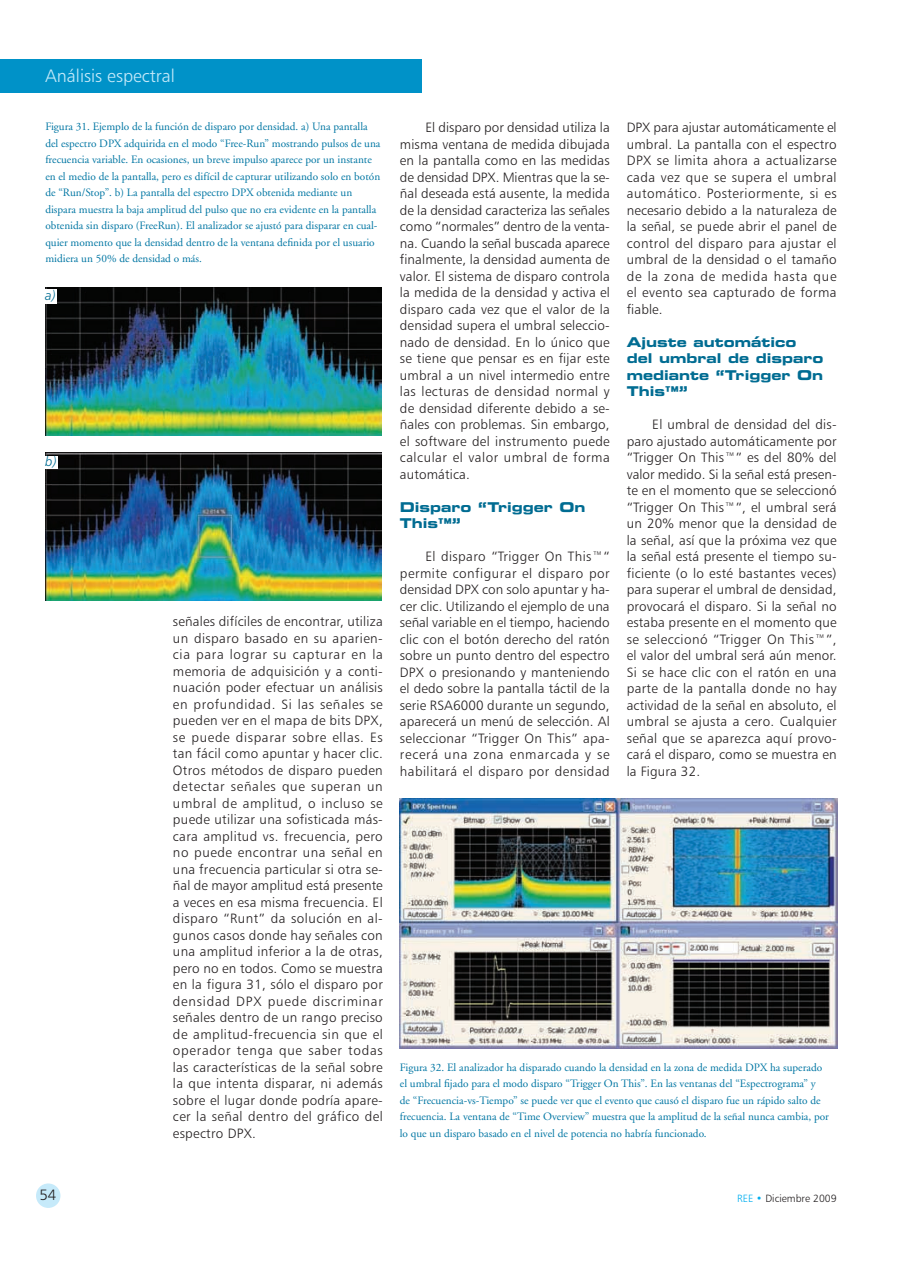
<style>
.page{position:relative;width:899px;height:1265px;background:#fff}
.page>*{position:absolute;margin:0;border:0;box-sizing:border-box;transform-origin:0 0}
.t1{font:18px "Humanist 777 BT Light B";color:#c6eafa}
.t2{font:15px "Humanist 777 BT Light B";color:#231f20}
.t3{font:13.5px/16.5px "Humanist 777 BT Light B";letter-spacing:.03em;color:#231f20;text-align:justify}
.t4{font:13.5px/16.5px "Eurostile Bold Extended Two";color:#006c92}
.t5{font:13.5px "Humanist 777 BT Light Italic B";color:#006c92}
.t6{font:11.25px/16.5px "Adobe Garamond";color:#0076a3}
.t7{font:10.5px "Humanist 777 BT Light B";color:#231f20}
.s1{color:#00aeef}
</style>
<div class="page">
<div style="left:36px;top:1183px;width:24px;height:25px;background:#c6eafa;border-radius:50%"></div>
<div style="left:0;top:60px;width:422px;height:33px;background:#0092c8"></div>
<img style="left:45px;top:452px;width:336px;height:148px">
<img style="left:45px;top:287px;width:336px;height:149px">
<img style="left:400px;top:798px;width:437px;height:250px">
<div style="left:45px;top:289px;width:12px;height:14px;background:#fff"></div>
<div style="left:45px;top:456px;width:13px;height:12px;background:#fff"></div>
<h1 class="t1" style="left:45px;top:68px;width:131px">Análisis espectral</h1>
<p class="t6" style="left:45px;top:119px;width:336px">Figura 31. Ejemplo de la función de disparo por densidad. a) Una pantalla del espectro DPX adquirida en el modo “Free-Run” mostrando pulsos de una frecuencia variable. En ocasiones, un breve impulso aparece por un instante en el medio de la pantalla, pero es difícil de capturar utilizando solo en botón de “Run/Stop”. b) La pantalla del espectro DPX obtenida mediante un dispara muestra la baja amplitud del pulso que no era evidente en la pantalla obtenida sin disparo (FreeRun). El analizador se ajustó para disparar en cual&shy;quier momento que la densidad dentro de la ventana definida por el usuario midiera un 50% de densidad o más.</p>
<p class="t5" style="left:45px;top:290px;width:12px">a)</p>
<p class="t5" style="left:45px;top:456px;width:13px">b)</p>
<p class="t3" style="left:173px;top:614px;width:211px">señales difíciles de encontrar, utiliza un disparo basado en su aparien&shy;cia para lograr su capturar en la memoria de adquisición y a conti&shy;nuación poder efectuar un análisis en profundidad. Si las señales se pueden ver en el mapa de bits DPX, se puede disparar sobre ellas. Es tan fácil como apuntar y hacer clic.<br>Otros métodos de disparo pueden detectar señales que superan un umbral de amplitud, o incluso se puede utilizar una sofisticada más&shy;cara amplitud vs. frecuencia, pero no puede encontrar una señal en una frecuencia particular si otra se&shy;ñal de mayor amplitud está presente a veces en esa misma frecuencia. El disparo “Runt” da solución en al&shy;gunos casos donde hay señales con una amplitud inferior a la de otras, pero no en todos. Como se muestra en la figura 31, sólo el disparo por densidad DPX puede discriminar señales dentro de un rango preciso de amplitud-frecuencia sin que el operador tenga que saber todas las características de la señal sobre la que intenta disparar, ni además sobre el lugar donde podría apare&shy;cer la señal dentro del gráfico del espectro DPX.</p>
<p class="t3" style="left:400px;top:120px;width:211px;text-indent:26px">El disparo por densidad utiliza la misma ventana de medida dibujada en la pantalla como en las medidas de densidad DPX. Mientras que la se&shy;ñal deseada está ausente, la medida de la densidad caracteriza las señales como “normales” dentro de la venta&shy;na. Cuando la señal buscada aparece finalmente, la densidad aumenta de valor. El sistema de disparo controla la medida de la densidad y activa el disparo cada vez que el valor de la densidad supera el umbral seleccio&shy;nado de densidad. En lo único que se tiene que pensar es en fijar este umbral a un nivel intermedio entre las lecturas de densidad normal y de densidad diferente debido a se&shy;ñales con problemas. Sin embargo, el software del instrumento puede calcular el valor umbral de forma automática.</p>
<p class="t4" style="left:400px;top:500px;width:187px">Disparo “Trigger On<br>This™”</p>
<p class="t3" style="left:400px;top:549px;width:211px;text-indent:26px">El disparo “Trigger On This™“ permite configurar el disparo por densidad DPX con solo apuntar y ha&shy;cer clic. Utilizando el ejemplo de una señal variable en el tiempo, haciendo clic con el botón derecho del ratón sobre un punto dentro del espectro DPX o presionando y manteniendo el dedo sobre la pantalla táctil de la serie RSA6000 durante un segundo, aparecerá un menú de selección. Al seleccionar “Trigger On This” apa&shy;recerá una zona enmarcada y se habilitará el disparo por densidad</p>
<p class="t3" style="left:626px;top:120px;width:211px">DPX para ajustar automáticamente el umbral. La pantalla con el espectro DPX se limita ahora a actualizarse cada vez que se supera el umbral automático. Posteriormente, si es necesario debido a la naturaleza de la señal, se puede abrir el panel de control del disparo para ajustar el umbral de la densidad o el tamaño de la zona de medida hasta que el evento sea capturado de forma fiable.</p>
<p class="t4" style="left:626px;top:335px;width:198px">Ajuste automático del umbral de disparo mediante “Trigger On<br>This™”</p>
<p class="t3" style="left:626px;top:417px;width:211px;text-indent:26px">El umbral de densidad del dis&shy;paro ajustado automáticamente por “Trigger On This™” es del 80% del valor medido. Si la señal está presen&shy;te en el momento que se seleccionó “Trigger On This™”, el umbral será un 20% menor que la densidad de la señal, así que la próxima vez que la señal está presente el tiempo su&shy;ficiente (o lo esté bastantes veces) para superar el umbral de densidad, provocará el disparo. Si la señal no estaba presente en el momento que se seleccionó “Trigger On This™”, el valor del umbral será aún menor.<br>Si se hace clic con el ratón en una parte de la pantalla donde no hay actividad de la señal en absoluto, el umbral se ajusta a cero. Cualquier señal que se aparezca aquí provo&shy;cará el disparo, como se muestra en la Figura 32.</p>
<p class="t6" style="left:400px;top:1060px;width:430px">Figura 32. El analizador ha disparado cuando la densidad en la zona de medida DPX ha superado el umbral fijado para el modo disparo “Trigger On This”. En las ventanas del “Espectrograma” y<br>de “Frecuencia-vs-Tiempo” se puede ver que el evento que causó el disparo fue un rápido salto de frecuencia. La ventana de “Time Overview” muestra que la amplitud de la señal nunca cambia, por lo que un disparo basado en el nivel de potencia no habría funcionado.</p>
<p class="t2" style="left:40px;top:1188px;width:18px">54</p>
<p class="t7" style="left:737px;top:1194px;width:101px"><span class="s1">REE •</span> Diciembre 2009</p>
</div>
